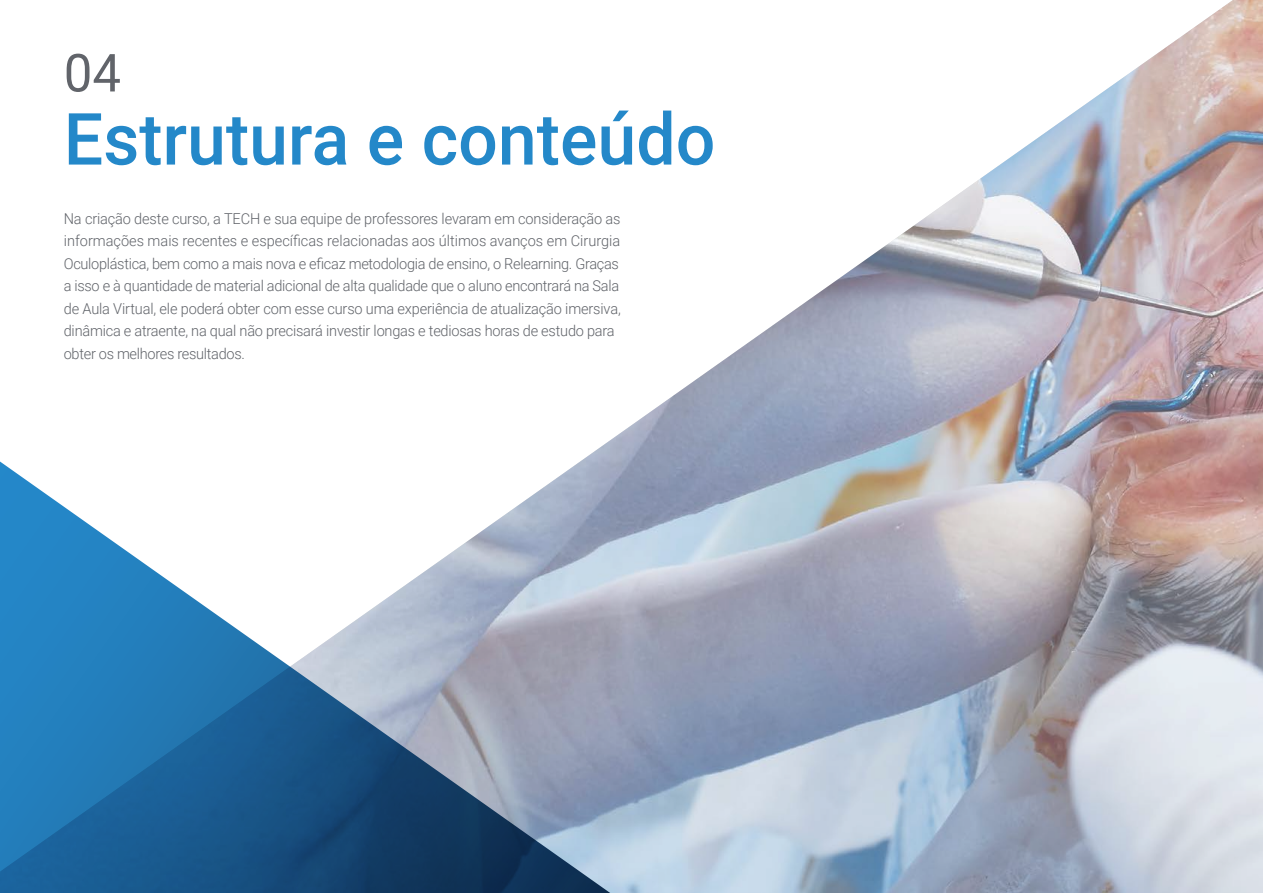
<style>
.page{position:relative;width:1263px;height:893px;background:#fff}
.page>*{position:absolute;margin:0;border:0;box-sizing:border-box;transform-origin:0 0}
.t1{font:500 72px "Roboto";color:#2488c9}
.t2{font:52.5px "Roboto";color:#61646a}
.t3{font:300 15px/22.5px "Roboto";letter-spacing:-.015em;color:#61646a}
</style>
<div class="page">
<img style="left:602px;top:0;width:661px;height:893px">
<svg style="left:0;top:446px;width:640px;height:447px"></svg>
<h2 class="t2" style="left:64px;top:36px;width:59px">04</h2>
<h1 class="t1" style="left:64px;top:89px;width:653px">Estrutura e conteúdo</h1>
<p class="t3" style="left:64px;top:207px;width:558px">Na criação deste curso, a TECH e sua equipe de professores levaram em consideração as informações mais recentes e específicas relacionadas aos últimos avanços em Cirurgia Oculoplástica, bem como a mais nova e eficaz metodologia de ensino, o Relearning. Graças a isso e à quantidade de material adicional de alta qualidade que o aluno encontrará na Sala de Aula Virtual, ele poderá obter com esse curso uma experiência de atualização imersiva, dinâmica e atraente, na qual não precisará investir longas e tediosas horas de estudo para obter os melhores resultados.</p>
</div>
